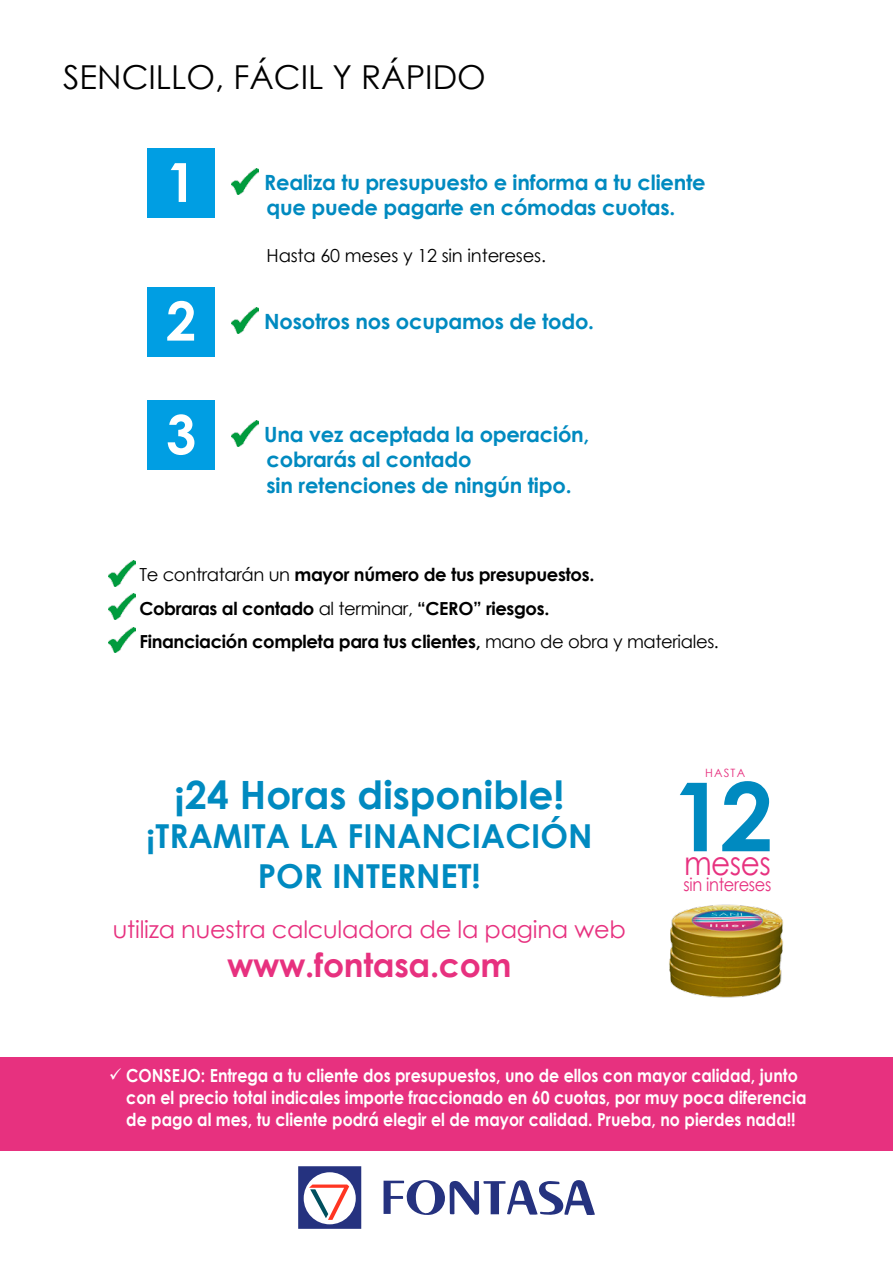
<style>
.page{position:relative;width:893px;height:1263px;background:#fff}
.page>*{position:absolute;margin:0;border:0;box-sizing:border-box;transform-origin:0 0}
.t1{font:700 95.25px "Century Gothic";color:#008ac0}
.t2{font:700 54px "Century Gothic";color:#fff}
.t3{font:700 39px "Century Gothic";color:#008ac0}
.t4{font:700 33px "Century Gothic";color:#008ac0}
.t5{font:33px "Century Gothic";color:#000}
.t6{font:700 33px "Century Gothic";letter-spacing:-.01em;color:#e7317f}
.t7{font:32.85px "Century Gothic";letter-spacing:-.02em;color:#e7317f;scale:.9 1}
.t8{font:24px "Century Gothic";letter-spacing:-.01em;color:#e7317f}
.t9{font:700 21px/25.2px "Century Gothic";letter-spacing:-.01em;color:#008ac0}
.t10{font:700 18px/21.6px "Century Gothic";color:#fff;scale:.88 1}
.t11{font:700 18px "Century Gothic";letter-spacing:-.02em;color:#000}
.t12{font:18px "Century Gothic";letter-spacing:-.01em;color:#000}
.t13{font:18px "Century Gothic";letter-spacing:-.02em;color:#e7317f;scale:.9 1}
.t14{font:11.55px "Century Gothic";letter-spacing:.1em;color:#e7317f}
.s1{font-weight:400}
</style>
<div class="page">
<div style="left:0;top:1057px;width:893px;height:94px;background:#e7317f"></div>
<div style="left:148px;top:149px;width:67px;height:69px;background:#009ee3"></div>
<img style="left:232px;top:169px;width:27px;height:26px">
<div style="left:148px;top:287px;width:67px;height:70px;background:#009ee3"></div>
<img style="left:232px;top:307px;width:27px;height:26px">
<div style="left:148px;top:401px;width:67px;height:69px;background:#009ee3"></div>
<img style="left:232px;top:421px;width:27px;height:26px">
<img style="left:108px;top:560px;width:27px;height:26px">
<img style="left:108px;top:593px;width:27px;height:26px">
<img style="left:108px;top:627px;width:27px;height:26px">
<img style="left:669px;top:904px;width:114px;height:94px">
<svg style="left:384px;top:1180px;width:211px;height:35px"></svg>
<svg style="left:298px;top:1166px;width:63px;height:63px"></svg>
<p class="t5" style="left:63px;top:54px;width:424px">SENCILLO, FÁCIL Y RÁPIDO</p>
<p class="t2" style="left:166px;top:141px;width:32px">1</p>
<p class="t9" style="left:264px;top:169px;width:443px">Realiza tu presupuesto e informa a tu cliente que puede pagarte en cómodas cuotas.</p>
<p class="t12" style="left:267px;top:243px;width:281px">Hasta 60 meses y 12 sin intereses.</p>
<p class="t2" style="left:166px;top:280px;width:32px">2</p>
<p class="t9" style="left:264px;top:308px;width:331px">Nosotros nos ocupamos de todo.</p>
<p class="t2" style="left:166px;top:393px;width:32px">3</p>
<p class="t9" style="left:264px;top:421px;width:327px">Una vez aceptada la operación, cobrarás al contado<br>sin retenciones de ningún tipo.</p>
<p class="t11" style="left:139px;top:561px;width:456px"><span class="s1">Te contratarán un</span> mayor número de tus presupuestos.</p>
<p class="t11" style="left:139px;top:595px;width:411px">Cobraras al contado <span class="s1">al terminar,</span> “CERO” riesgos.</p>
<p class="t11" style="left:139px;top:628px;width:581px">Financiación completa para tus clientes, <span class="s1">mano de obra y materiales.</span></p>
<p class="t3" style="left:174px;top:765px;width:391px">¡24 Horas disponible!</p>
<p class="t4" style="left:146px;top:811px;width:448px">¡TRAMITA LA FINANCIACIÓN</p>
<p class="t4" style="left:258px;top:851px;width:225px">POR INTERNET!</p>
<p class="t8" style="left:113px;top:912px;width:514px">utiliza nuestra calculadora de la pagina web</p>
<p class="t6" style="left:227px;top:940px;width:286px">www.fontasa.com</p>
<p class="t14" style="left:705px;top:765px;width:42px">HASTA</p>
<p class="t1" style="left:672px;top:744px;width:103px">12</p>
<p class="t7" style="left:684px;top:840px;width:98px">meses</p>
<p class="t13" style="left:683px;top:872px;width:99px">sin intereses</p>
<p class="t10" style="left:126px;top:1064px;width:774px;text-indent:-17px">✓ CONSEJO: Entrega a tu cliente dos presupuestos, uno de ellos con mayor calidad, junto con el precio total indicales importe fraccionado en 60 cuotas, por muy poca diferencia de pago al mes, tu cliente podrá elegir el de mayor calidad. Prueba, no pierdes nada!!</p>
</div>
